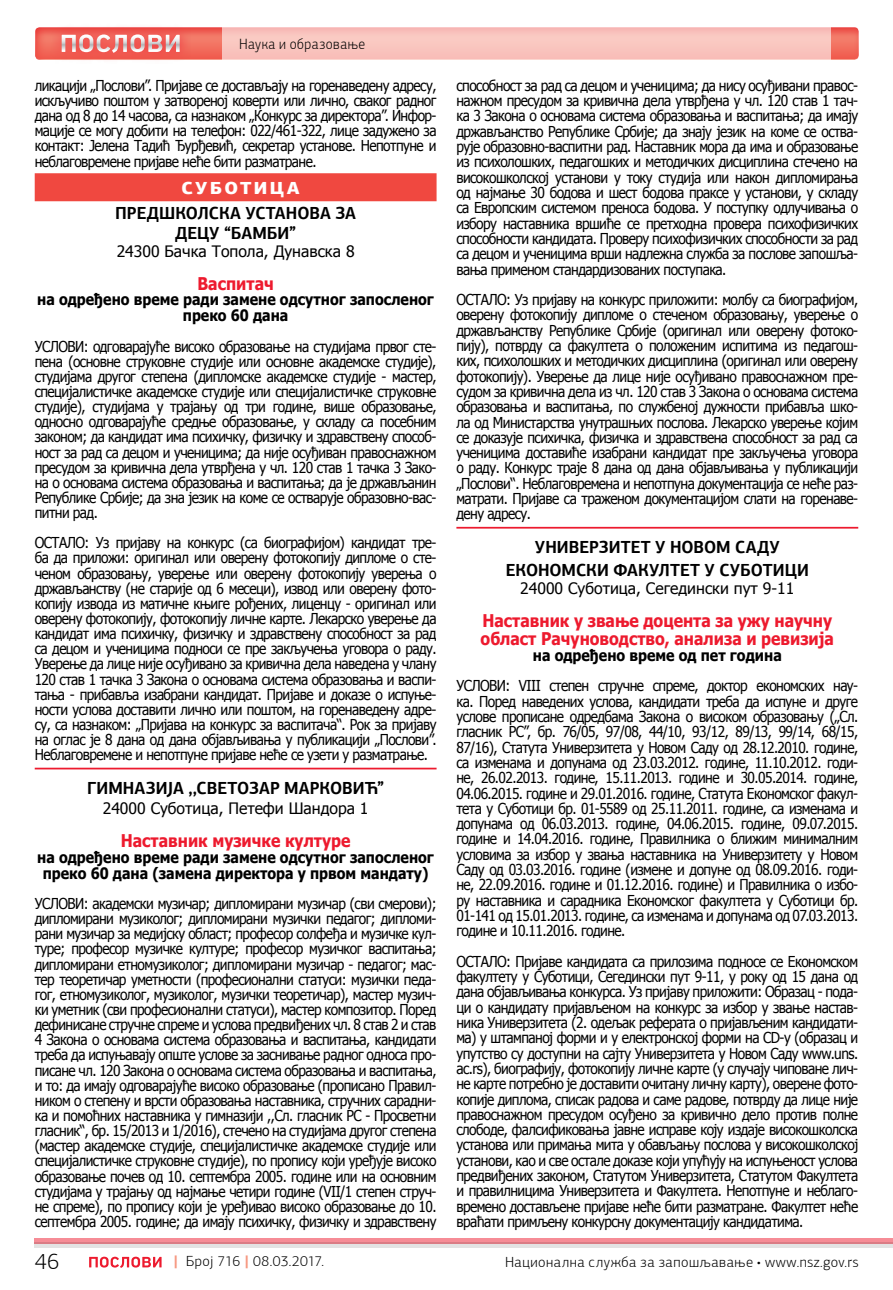
<style>
.page{position:relative;width:893px;height:1290px;background:#fff}
.page>*{position:absolute;margin:0;border:0;box-sizing:border-box;transform-origin:0 0}
.t1{font:300 22.75px "PF Agora Sans Pro";color:#000}
.t2{font:700 17.5px/20.1px "PF Agora Sans Pro";color:#000;text-align:center;scale:.93 1}
.t3{font:700 17.5px/17.7px "Tahoma";color:#ed1a2e;scale:.9 1}
.t4{font:900 17.5px "PF Agora Sans Pro";letter-spacing:.135em;color:#fff}
.t5{font:700 15.75px/15.9px "Tahoma";color:#000;text-align:center;scale:.9 1}
.t6{font:15.75px "Tahoma";color:#000}
.t7{font:15.05px/15.2px "Tahoma";letter-spacing:-.04em;color:#000;text-align:justify;scale:.91 1}
.t8{font:300 14.88px "PF Agora Sans Pro";letter-spacing:.035em;color:#000;scale:.93 1}
.t9{font:300 14.7px "PF Agora Sans Pro";letter-spacing:.035em;color:#000}
.t10{font:300 14.7px "PF Agora Sans Pro";letter-spacing:.01em;color:#000}
.s1{font-weight:900;color:#f69780}
</style>
<div class="page">
<div style="left:35px;top:1238px;width:858px;height:5px;background:#f68c96"></div>
<svg style="left:35px;top:1242px;width:858px;height:5px;fill:#e3e3e3"></svg>
<svg style="left:89px;top:1256px;width:73px;height:12px"></svg>
<svg style="left:35px;top:26px;width:824px;height:33px"></svg>
<div style="left:51px;top:23px;width:140px;height:41px;background:#ed1a2e;opacity:.75"></div>
<svg style="left:62px;top:34px;width:118px;height:19px"></svg>
<svg style="left:222px;top:26px;width:609px;height:34px;fill:#f9c4be"></svg>
<div style="left:35px;top:173px;width:402px;height:28px;background:#f04840"></div>
<hr style="left:35px;top:768px;width:402px;height:1px;background:#ed1a2e">
<hr style="left:456px;top:527px;width:402px;height:2px;background:#ed1a2e">
<p class="t8" style="left:239px;top:35px;width:137px">Наука и образовање</p>
<p class="t7" style="left:35px;top:79px;width:443px">ликацији „Послови”. Пријаве се достављају на горенаведену адресу, искључиво поштом у затвореној коверти или лично, сваког радног дана од 8 до 14 часова, са назнаком „Конкурс за директора”. Инфор&shy;мације се могу добити на телефон: 022/461-322, лице задужено за контакт: Јелена Тадић Ђурђевић, секретар установе. Непотпуне и неблаговремене пријаве неће бити разматране.</p>
<p class="t4" style="left:181px;top:176px;width:120px">СУБОТИЦА</p>
<p class="t2" style="left:115px;top:203px;width:261px">ПРЕДШКОЛСКА УСТАНОВА ЗА<br>ДЕЦУ “БАМБИ”</p>
<p class="t6" style="left:117px;top:240px;width:239px">24300 Бачка Топола, Дунавска 8</p>
<p class="t3" style="left:197px;top:275px;width:86px">Васпитач</p>
<p class="t5" style="left:37px;top:292px;width:442px">на одређено време ради замене одсутног запосленог преко 60 дана</p>
<p class="t7" style="left:35px;top:339px;width:443px">УСЛОВИ: одговарајуће високо образовање на студијама првог сте&shy;пена (основне струковне студије или основне академске студије), студијама другог степена (дипломске академске студије - мастер, специјалистичке академске студије или специјалистичке струковне студије), студијама у трајању од три године, више образовање, односно одговарајуће средње образовање, у складу са посебним законом; да кандидат има психичку, физичку и здравствену способ&shy;ност за рад са децом и ученицима; да није осуђиван правоснажном пресудом за кривична дела утврђена у чл. 120 став 1 тачка 3 Зако&shy;на о основама система образовања и васпитања; да је држављанин Републике Србије; да зна језик на коме се остварује образовно-вас&shy;питни рад.</p>
<p class="t7" style="left:35px;top:536px;width:443px">ОСТАЛО: Уз пријаву на конкурс (са биографијом) кандидат тре&shy;ба да приложи: оригинал или оверену фотокопију дипломе о сте&shy;ченом образовању, уверење или оверену фотокопију уверења о држављанству (не старије од 6 месеци), извод или оверену фото&shy;копију извода из матичне књиге рођених, лиценцу - оригинал или оверену фотокопију, фотокопију личне карте. Лекарско уверење да кандидат има психичку, физичку и здравствену способност за рад са децом и ученицима подноси се пре закључења уговора о раду.<br>Уверење да лице није осуђивано за кривична дела наведена у члану 120 став 1 тачка 3 Закона о основама система образовања и васпи&shy;тања - прибавља изабрани кандидат. Пријаве и доказе о испуње&shy;ности услова доставити лично или поштом, на горенаведену адре&shy;су, са назнаком: „Пријава на конкурс за васпитача“. Рок за пријаву на оглас је 8 дана од дана објављивања у публикацији „Послови”.<br>Неблаговремене и непотпуне пријаве неће се узети у разматрање.</p>
<p class="t2" style="left:87px;top:778px;width:321px">ГИМНАЗИЈА ,,СВЕТОЗАР МАРКОВИЋ”</p>
<p class="t6" style="left:103px;top:798px;width:267px">24000 Суботица, Петефи Шандора 1</p>
<p class="t3" style="left:121px;top:832px;width:257px">Наставник музичке културе</p>
<p class="t5" style="left:37px;top:850px;width:442px">на одређено време ради замене одсутног запосленог преко 60 дана (замена директора у првом мандату)</p>
<p class="t7" style="left:35px;top:897px;width:443px">УСЛОВИ: академски музичар; дипломирани музичар (сви смерови); дипломирани музиколог; дипломирани музички педагог; дипломи&shy;рани музичар за медијску област; професор солфеђа и музичке кул&shy;туре; професор музичке културе; професор музичког васпитања; дипломирани етномузиколог; дипломирани музичар - педагог; мас&shy;тер теоретичар уметности (професионални статуси: музички педа&shy;гог, етномузиколог, музиколог, музички теоретичар), мастер музич&shy;ки уметник (сви професионални статуси), мастер композитор. Поред дефинисане стручне спреме и услова предвиђених чл. 8 став 2 и став 4 Закона о основама система образовања и васпитања, кандидати треба да испуњавају опште услове за заснивање радног односа про&shy;писане чл. 120 Закона о основама система образовања и васпитања, и то: да имају одговарајуће високо образовање (прописано Правил&shy;ником о степену и врсти образовања наставника, стручних сарадни&shy;ка и помоћних наставника у гимназији ,,Сл. гласник РС - Просветни гласник“, бр. 15/2013 и 1/2016), стечено на студијама другог степена (мастер академске студије, специјалистичке академске студије или специјалистичке струковне студије), по пропису који уређује високо образовање почев од 10. септембра 2005. године или на основним студијама у трајању од најмање четири године (VII/1 степен струч&shy;не спреме), по пропису који је уређивао високо образовање до 10. септембра 2005. године; да имају психичку, физичку и здравствену</p>
<p class="t7" style="left:456px;top:79px;width:443px">способност за рад са децом и ученицима; да нису осуђивани правос&shy;нажном пресудом за кривична дела утврђена у чл. 120 став 1 тач&shy;ка 3 Закона о основама система образовања и васпитања; да имају држављанство Републике Србије; да знају језик на коме се оства&shy;рује образовно-васпитни рад. Наставник мора да има и образовање из психолошких, педагошких и методичких дисциплина стечено на високошколској установи у току студија или након дипломирања од најмање 30 бодова и шест бодова праксе у установи, у складу са Европским системом преноса бодова. У поступку одлучивања о избору наставника вршиће се претходна провера психофизичких способности кандидата. Проверу психофизичких способности за рад са децом и ученицима врши надлежна служба за послове запошља&shy;вања применом стандардизованих поступака.</p>
<p class="t7" style="left:456px;top:293px;width:443px">ОСТАЛО: Уз пријаву на конкурс приложити: молбу са биографијом, оверену фотокопију дипломе о стеченом образовању, уверење о држављанству Републике Србије (оригинал или оверену фотоко&shy;пију), потврду са факултета о положеним испитима из педагош&shy;ких, психолошких и методичких дисциплина (оригинал или оверену фотокопију). Уверење да лице није осуђивано правоснажном пре&shy;судом за кривична дела из чл. 120 став 3 Закона о основама система образовања и васпитања, по службеној дужности прибавља шко&shy;ла од Министарства унутрашњих послова. Лекарско уверење којим се доказује психичка, физичка и здравствена способност за рад са ученицима доставиће изабрани кандидат пре закључења уговора о раду. Конкурс траје 8 дана од дана објављивања у публикацији „Послови“. Неблаговремена и непотпуна документација се неће раз&shy;матрати. Пријаве са траженом документацијом слати на горенаве&shy;дену адресу.</p>
<p class="t2" style="left:506px;top:536px;width:327px;line-height:22.9px">УНИВЕРЗИТЕТ У НОВОМ САДУ<br>ЕКОНОМСКИ ФАКУЛТЕТ У СУБОТИЦИ</p>
<p class="t6" style="left:520px;top:578px;width:276px">24000 Суботица, Сегедински пут 9-11</p>
<p class="t3" style="left:481px;top:612px;width:394px">Наставник у звање доцента за ужу научну област Рачуноводство, анализа и ревизија</p>
<p class="t5" style="left:533px;top:648px;width:278px">на одређено време од пет година</p>
<p class="t7" style="left:456px;top:679px;width:443px">УСЛОВИ: VIII степен стручне спреме, доктор економских нау&shy;ка. Поред наведених услова, кандидати треба да испуне и друге услове прописане одредбама Закона о високом образовању („Сл. гласник РС”, бр. 76/05, 97/08, 44/10, 93/12, 89/13, 99/14, 68/15, 87/16), Статута Универзитета у Новом Саду од 28.12.2010. године, са изменама и допунама од 23.03.2012. године, 11.10.2012. годи&shy;не, 26.02.2013. године, 15.11.2013. године и 30.05.2014. године, 04.06.2015. године и 29.01.2016. године, Статута Економског факул&shy;тета у Суботици бр. 01-5589 од 25.11.2011. године, са изменама и допунама од 06.03.2013. године, 04.06.2015. године, 09.07.2015. године и 14.04.2016. године, Правилника о ближим минималним условима за избор у звања наставника на Универзитету у Новом Саду од 03.03.2016. године (измене и допуне од 08.09.2016. годи&shy;не, 22.09.2016. године и 01.12.2016. године) и Правилника о избо&shy;ру наставника и сарадника Економског факултета у Суботици бр.<br>01-141 од 15.01.2013. године, са изменама и допунама од 07.03.2013. године и 10.11.2016. године.</p>
<p class="t7" style="left:456px;top:954px;width:443px">ОСТАЛО: Пријаве кандидата са прилозима подносе се Економском факултету у Суботици, Сегедински пут 9-11, у року од 15 дана од дана објављивања конкурса. Уз пријаву приложити: Образац - пода&shy;ци о кандидату пријављеном на конкурс за избор у звање настав&shy;ника Универзитета (2. одељак реферата о пријављеним кандидати&shy;ма) у штампаној форми и у електронској форми на CD-у (образац и упутство су доступни на сајту Универзитета у Новом Саду www.uns. ac.rs), биографију, фотокопију личне карте (у случају чиповане лич&shy;не карте потребно је доставити очитану личну карту), оверене фото&shy;копије диплома, списак радова и саме радове, потврду да лице није правоснажном пресудом осуђено за кривично дело против полне слободе, фалсификовања јавне исправе коју издаје високошколска установа или примања мита у обављању послова у високошколској установи, као и све остале доказе који упућују на испуњеност услова предвиђених законом, Статутом Универзитета, Статутом Факултета и правилницима Универзитета и Факултета. Непотпуне и неблаго&shy;времено достављене пријаве неће бити разматране. Факултет неће враћати примљену конкурсну документацију кандидатима.</p>
<h1 class="t1" style="left:35px;top:1248px;width:26px">46</h1>
<p class="t10" style="left:173px;top:1253px;width:152px"><span class="s1">|</span> Број 716 <span class="s1">|</span> 08.03.2017.</p>
<p class="t9" style="left:505px;top:1253px;width:355px">Национална служба за запошљавање • www.nsz.gov.rs</p>
</div>
